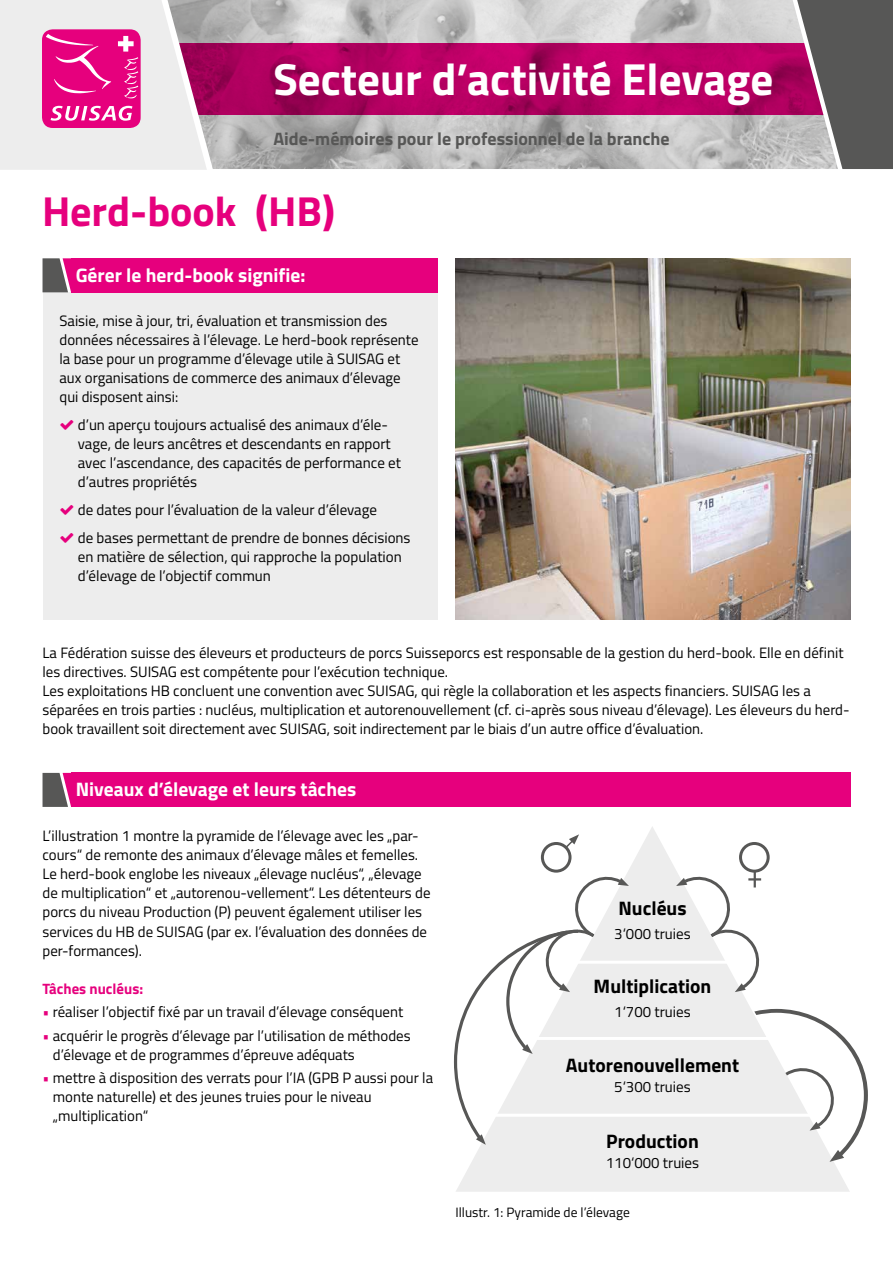
<style>
.page{position:relative;width:893px;height:1263px;background:#fff}
.page>*{position:absolute;margin:0;border:0;box-sizing:border-box;transform-origin:0 0}
.t1{font:700 45px "Titillium Web";color:#fff}
.t2{font:700 42px "Titillium Web";color:#e6007d}
.t3{font:700 19.5px "Titillium Web";color:#fff}
.t4{font:700 19.5px "Titillium Web";color:#000}
.t5{font:700 18px "Titillium Web";color:#575756}
.t6{font:15px/19.2px "Titillium Web";color:#000}
.t7{font:700 15px "Titillium Web";color:#e6007d}
.t8{font:13.5px "Titillium Web";color:#000}
.s1{color:#e6007d}
</style>
<div class="page">
<img style="left:213px;top:0;width:573px;height:169px">
<svg style="left:213px;top:43px;width:573px;height:71px;background:#b40061"></svg>
<svg style="left:786px;top:0;width:107px;height:169px;background:#79666f"></svg>
<svg style="left:0;top:0;width:213px;height:170px;background:#e4a7c8"></svg>
<div style="left:43px;top:292px;width:394px;height:328px;background:#ededed"></div>
<svg style="left:43px;top:258px;width:28px;height:34px"></svg>
<div style="left:71px;top:258px;width:366px;height:34px;background:#e6007d"></div>
<img style="left:455px;top:258px;width:395px;height:362px">
<svg style="left:43px;top:773px;width:28px;height:34px"></svg>
<div style="left:71px;top:773px;width:779px;height:34px;background:#e6007d"></div>
<svg style="left:456px;top:827px;width:394px;height:365px;fill:#ededed"></svg>
<svg style="left:560px;top:834px;width:19px;height:19px"></svg>
<div style="left:542px;top:843px;width:28px;height:28px;background:#fff;border-radius:50%"></div>
<div style="left:541px;top:842px;width:30px;height:31px;border:3px solid #575756;border-radius:50%"></div>
<div style="left:740px;top:843px;width:28px;height:28px;background:#fff;border-radius:50%"></div>
<div style="left:739px;top:842px;width:31px;height:31px;border:3px solid #575756;border-radius:50%"></div>
<hr style="left:455px;top:1114px;width:395px;height:3px;background:#fff">
<hr style="left:455px;top:1037px;width:395px;height:3px;background:#fff">
<hr style="left:455px;top:961px;width:395px;height:3px;background:#fff">
<svg style="left:676px;top:872px;width:87px;height:120px"></svg>
<svg style="left:454px;top:872px;width:175px;height:273px"></svg>
<svg style="left:754px;top:1009px;width:114px;height:153px"></svg>
<h1 class="t1" style="left:273px;top:45px;width:502px">Secteur d’activité Elevage</h1>
<p class="t5" style="left:273px;top:125px;width:398px">Aide-mémoires pour le professionnel de la branche</p>
<h2 class="t2" style="left:42px;top:179px;width:294px">Herd-book (HB)</h2>
<h3 class="t3" style="left:76px;top:260px;width:231px">Gérer le herd-book signifie:</h3>
<p class="t6" style="left:60px;top:310px;width:361px">Saisie, mise à jour, tri, évaluation et transmission des données nécessaires à l’élevage. Le herd-book représente la base pour un programme d’élevage utile à SUISAG et aux organisations de commerce des animaux d’élevage qui disposent ainsi:</p>
<p class="t6" style="left:78px;top:414px;width:325px">d’un aperçu toujours actualisé des animaux d’éle&shy;vage, de leurs ancêtres et descendants en rapport avec l’ascendance, des capacités de performance et d’autres propriétés</p>
<p class="t6" style="left:78px;top:495px;width:334px;line-height:27.6px">de dates pour l’évaluation de la valeur d’élevage<br>de bases permettant de prendre de bonnes décisions</p>
<p class="t6" style="left:78px;top:546px;width:325px">en matière de sélection, qui rapproche la population d’élevage de l’objectif commun</p>
<p class="t6" style="left:43px;top:642px;width:809px">La Fédération suisse des éleveurs et producteurs de porcs Suisseporcs est responsable de la gestion du herd-book. Elle en définit les directives. SUISAG est compétente pour l’exécution technique.<br>Les exploitations HB concluent une convention avec SUISAG, qui règle la collaboration et les aspects financiers. SUISAG les a séparées en trois parties : nucléus, multiplication et autorenouvellement (cf. ci-après sous niveau d’élevage). Les éleveurs du herd&shy;book travaillent soit directement avec SUISAG, soit indirectement par le biais d’un autre office d’évaluation.</p>
<h3 class="t3" style="left:76px;top:775px;width:282px">Niveaux d’élevage et leurs tâches</h3>
<p class="t6" style="left:43px;top:825px;width:389px">L’illustration 1 montre la pyramide de l’élevage avec les „par&shy;cours“ de remonte des animaux d’élevage mâles et femelles.<br>Le herd-book englobe les niveaux „élevage nucléus“, „élevage de multiplication“ et „autorenou-vellement“. Les détenteurs de porcs du niveau Production (P) peuvent également utiliser les services du HB de SUISAG (par ex. l’évaluation des données de per-formances).</p>
<p class="t7" style="left:43px;top:977px;width:102px">Tâches nucléus:</p>
<p class="t6" style="left:43px;top:1002px;width:362px"><span class="s1">•</span> réaliser l’objectif fixé par un travail d’élevage conséquent</p>
<p class="t6" style="left:53px;top:1025px;width:359px;text-indent:-10px"><span class="s1">•</span> acquérir le progrès d’élevage par l’utilisation de méthodes d’élevage et de programmes d’épreuve adéquats</p>
<p class="t6" style="left:53px;top:1067px;width:382px;text-indent:-10px"><span class="s1">•</span> mettre à disposition des verrats pour l’IA (GPB P aussi pour la monte naturelle) et des jeunes truies pour le niveau „multiplication“</p>
<h3 class="t4" style="left:618px;top:893px;width:70px">Nucléus</h3>
<p class="t6" style="left:614px;top:924px;width:78px">3‘000 truies</p>
<h3 class="t4" style="left:594px;top:971px;width:119px">Multiplication</h3>
<p class="t6" style="left:614px;top:1002px;width:78px">1‘700 truies</p>
<h3 class="t4" style="left:566px;top:1050px;width:175px">Autorenouvellement</h3>
<p class="t6" style="left:614px;top:1076px;width:78px">5‘300 truies</p>
<h3 class="t4" style="left:606px;top:1126px;width:94px">Production</h3>
<p class="t6" style="left:606px;top:1153px;width:95px">110‘000 truies</p>
<p class="t8" style="left:455px;top:1202px;width:176px">Illustr. 1: Pyramide de l’élevage</p>
</div>
